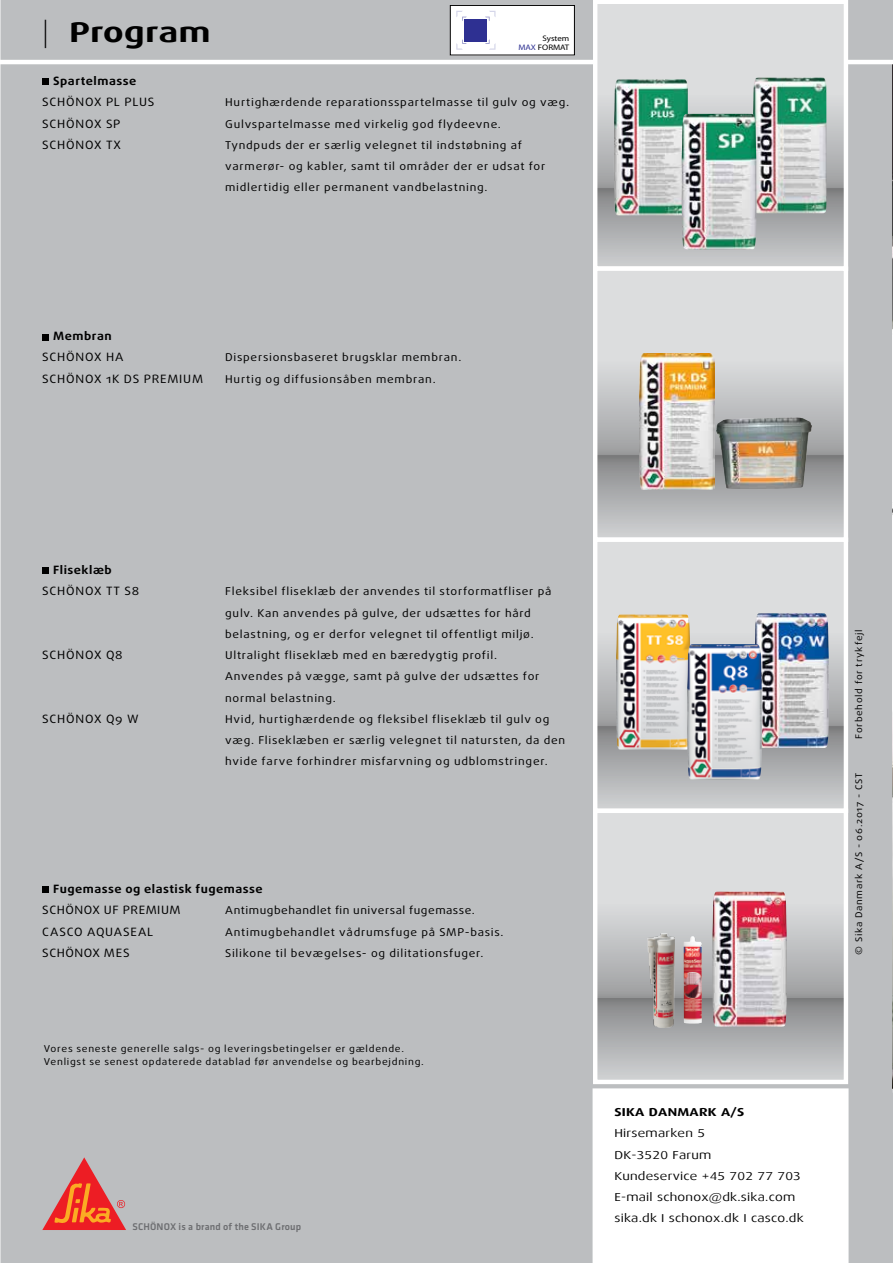
<style>
.page{position:relative;width:893px;height:1263px;background:#bcbec0}
.page>*{position:absolute;margin:0;border:0;box-sizing:border-box;transform-origin:0 0}
.t1{font:700 28.35px "Dax Wide";letter-spacing:.015em;color:#000;scale:1.11 1}
.t2{font:11.55px "Daxline Pro";letter-spacing:.055em;color:#000;scale:1.11 1}
.t3{font:11.55px/21.1px "Dax Wide";letter-spacing:.02em;color:#000;scale:1.11 1}
.t4{font:700 11.55px "Daxline Pro";letter-spacing:.04em;color:#000;scale:1.11 1}
.t5{font:700 11.55px "Dax Wide";letter-spacing:.02em;color:#000;scale:1.11 1}
.t6{font:10.8px/21.3px "Daxline Pro";letter-spacing:.06em;color:#000;scale:1.11 1}
.t7{font:10.8px "Daxline Pro";letter-spacing:.04em;color:#000;scale:1.11 1}
.t8{font:500 10.05px "Klavika";letter-spacing:.015em;color:#6d6e71}
.t9{font:9.45px/12.6px "Daxline Pro";letter-spacing:.065em;color:#000;scale:1.11 1}
.t10{font:9.15px "Daxline Pro";letter-spacing:.07em;color:#000;scale:1.11 1}
.t11{font:7.95px/9px "Dax Wide";letter-spacing:-.005em;color:#000;text-align:right;scale:1.11 1}
.s1{font-family:"Daxline Pro";font-weight:100}
.s2{font-size:11.55px}
.s3{font-weight:800;color:#2e3192}
.s4{font-weight:500}
</style>
<div class="page">
<hr style="left:0;top:0;width:1px;height:1263px;background:#dcddde">
<img style="left:892px;top:66px;width:1px;height:1022px">
<div style="left:42px;top:79px;width:7px;height:6px;background:#000"></div>
<div style="left:42px;top:334px;width:7px;height:6px;background:#000"></div>
<div style="left:42px;top:568px;width:7px;height:6px;background:#000"></div>
<div style="left:42px;top:887px;width:7px;height:6px;background:#000"></div>
<div style="left:450px;top:5px;width:124px;height:50px;background:#fff"></div>
<div style="left:450px;top:5px;width:125px;height:50px;border:1px solid #000"></div>
<div style="left:465px;top:19px;width:22px;height:22px;background:#2e3092"></div>
<svg style="left:456px;top:11px;width:11px;height:10px"></svg>
<svg style="left:485px;top:11px;width:10px;height:10px"></svg>
<svg style="left:456px;top:39px;width:11px;height:11px"></svg>
<svg style="left:485px;top:39px;width:10px;height:11px"></svg>
<svg style="left:42px;top:1157px;width:84px;height:73px"></svg>
<svg style="left:892px;top:236px;width:1px;height:157px"></svg>
<hr style="left:0;top:60px;width:893px;height:4px;background:#fff">
<div style="left:592px;top:1088px;width:257px;height:175px;background:#fff"></div>
<svg style="left:598px;top:5px;width:245px;height:261px"></svg>
<div style="left:593px;top:0;width:255px;height:271px;border:4px solid #fff"></div>
<svg style="left:598px;top:271px;width:245px;height:266px"></svg>
<div style="left:593px;top:266px;width:255px;height:276px;border:4px solid #fff"></div>
<svg style="left:598px;top:542px;width:245px;height:266px"></svg>
<div style="left:593px;top:537px;width:255px;height:276px;border:4px solid #fff"></div>
<svg style="left:598px;top:814px;width:245px;height:265px"></svg>
<div style="left:593px;top:809px;width:255px;height:275px;border:4px solid #fff"></div>
<img style="left:712px;top:891px;width:75px;height:136px">
<img style="left:648px;top:934px;width:26px;height:93px">
<img style="left:683px;top:936px;width:19px;height:88px">
<img style="left:755px;top:613px;width:74px;height:135px">
<img style="left:616px;top:614px;width:75px;height:136px">
<img style="left:687px;top:644px;width:75px;height:136px">
<img style="left:640px;top:354px;width:75px;height:135px">
<img style="left:716px;top:417px;width:96px;height:72px">
<img style="left:753px;top:78px;width:73px;height:135px">
<img style="left:614px;top:79px;width:74px;height:137px">
<img style="left:682px;top:114px;width:74px;height:136px">
<h1 class="t1" style="left:42px;top:16px;width:153px"><span class="s1">|</span> Program</h1>
<p class="t4" style="left:53px;top:73px;width:76px">Spartelmasse</p>
<p class="t2" style="left:42px;top:95px;width:102px">SCHÖNOX PL PLUS</p>
<p class="t6" style="left:225px;top:92px;width:312px">Hurtighærdende reparationsspartelmasse til gulv og væg<span class="s2">.</span></p>
<p class="t2" style="left:42px;top:116px;width:72px">SCHÖNOX SP</p>
<p class="t6" style="left:225px;top:113px;width:250px">Gulvspartelmasse med virkelig god flydeevne.</p>
<p class="t2" style="left:42px;top:137px;width:72px">SCHÖNOX TX</p>
<p class="t6" style="left:225px;top:134px;width:290px">Tyndpuds der er særlig velegnet til indstøbning af varmerør- og kabler, samt til områder der er udsat for midlertidig eller permanent vandbelastning.</p>
<p class="t11" style="left:518px;top:33px;width:47px">System<br><span class="s3">MAX</span> <span class="s4">FORMAT</span></p>
<p class="t4" style="left:53px;top:328px;width:54px">Membran</p>
<p class="t2" style="left:42px;top:350px;width:75px">SCHÖNOX HA</p>
<p class="t6" style="left:225px;top:347px;width:214px">Dispersionsbaseret brugsklar membran.</p>
<p class="t2" style="left:42px;top:371px;width:146px">SCHÖNOX 1K DS PREMIUM</p>
<p class="t6" style="left:225px;top:368px;width:191px">Hurtig og diffusionsåben membran.</p>
<p class="t4" style="left:53px;top:562px;width:54px">Fliseklæb</p>
<p class="t2" style="left:42px;top:583px;width:89px">SCHÖNOX TT S8</p>
<p class="t6" style="left:225px;top:581px;width:295px">Fleksibel fliseklæb der anvendes til storformatfliser på gulv. Kan anvendes på gulve, der udsættes for hård belastning, og er derfor velegnet til offentligt miljø.</p>
<p class="t2" style="left:42px;top:647px;width:74px">SCHÖNOX Q8</p>
<p class="t6" style="left:225px;top:645px;width:285px">Ultralight fliseklæb med en bæredygtig profil.<br>Anvendes på vægge, samt på gulve der udsættes for normal belastning.</p>
<p class="t2" style="left:42px;top:711px;width:88px">SCHÖNOX Q9 W</p>
<p class="t6" style="left:225px;top:708px;width:308px">Hvid, hurtighærdende og fleksibel fliseklæb til gulv og væg. Fliseklæben er særlig velegnet til natursten, da den hvide farve forhindrer misfarvning og udblomstringer.</p>
<p class="t4" style="left:53px;top:881px;width:190px">Fugemasse og elastisk fugemasse</p>
<p class="t2" style="left:42px;top:902px;width:126px">SCHÖNOX UF PREMIUM</p>
<p class="t7" style="left:225px;top:903px;width:226px">Antimugbehandlet fin universal fugemasse.</p>
<p class="t2" style="left:42px;top:924px;width:101px">CASCO AQUASEAL</p>
<p class="t6" style="left:225px;top:921px;width:252px">Antimugbehandlet vådrumsfuge på SMP-basis.</p>
<p class="t2" style="left:42px;top:945px;width:80px">SCHÖNOX MES</p>
<p class="t6" style="left:225px;top:942px;width:234px">Silikone til bevægelses- og dilitationsfuger.</p>
<p class="t9" style="left:44px;top:1042px;width:344px">Vores seneste generelle salgs- og leveringsbetingelser er gældende.<br>Venligst se senest opdaterede datablad før anvendelse og bearbejdning.</p>
<p class="t8" style="left:132px;top:1220px;width:170px">SCHÖNOX is a brand of the SIKA Group</p>
<p class="t5" style="left:614px;top:1106px;width:119px">SIKA DANMARK A/S</p>
<p class="t3" style="left:614px;top:1123px;width:172px">Hirsemarken 5<br>DK-3520 Farum<br>Kundeservice +45 702 77 703<br>E-mail schonox@dk.sika.com sika.dk I schonox.dk I casco.dk</p>
<p class="t10" style="left:853px;top:739px;width:100px;rotate:-90deg">Forbehold for trykfejl</p>
<p class="t10" style="left:853px;top:955px;width:166px;rotate:-90deg">© Sika Danmark A/S - 06.2017 - CST</p>
</div>
